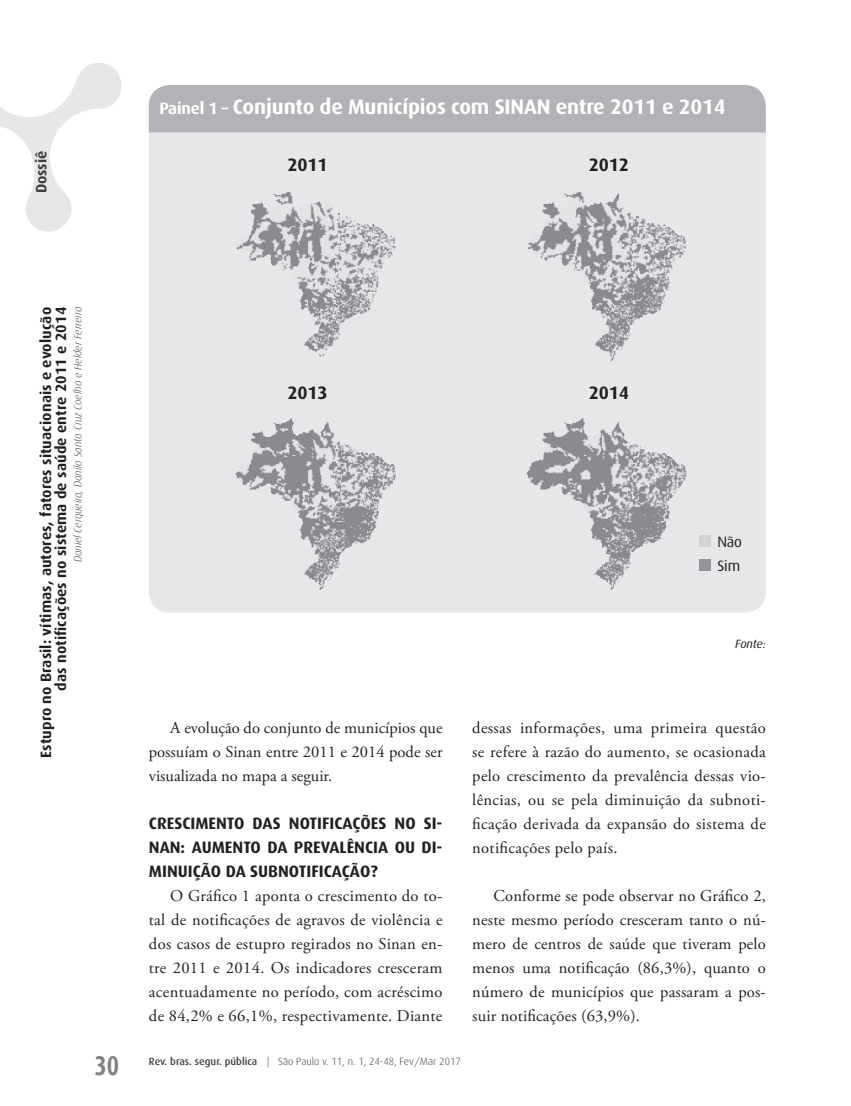
<style>
.page{position:relative;width:851px;height:1106px;background:#fff}
.page>*{position:absolute;margin:0;border:0;box-sizing:border-box;transform-origin:0 0}
.t1{font:700 27px "Dax Condensed";color:#808285}
.t2{font:700 21px "Dax";letter-spacing:-.01em;color:#fff}
.t3{font:700 18px "Dax";letter-spacing:-.01em;color:#231f20}
.t4{font:16.5px/24px "Adobe Garamond Pro";letter-spacing:.01em;color:#231f20;text-align:justify}
.t5{font:700 16.5px "Dax";letter-spacing:.065em;color:#231f20}
.t6{font:700 15px/15px "Dax";letter-spacing:.01em;color:#231f20;text-align:right}
.t7{font:700 15px "Dax";color:#3e3e3f}
.t8{font:15px/24px "Dax";letter-spacing:-.01em;color:#231f20}
.t9{font:italic 12px "Dax";letter-spacing:-.015em;color:#231f20}
.t10{font:300 10.5px "Dax";color:#3e3e3f}
.t11{font:italic 300 10.5px "Dax";color:#3e3e3f}
.s1{font-size:16.5px}
.s2{font-weight:500}
</style>
<div class="page">
<svg style="left:0;top:63px;width:122px;height:169px"></svg>
<div style="left:149px;top:108px;width:616px;height:504px;background:#e6e7e9;border-radius:21px"></div>
<div style="left:149px;top:85px;width:616px;height:47px;background:#b2b3b7"></div>
<img style="left:236px;top:191px;width:160px;height:166px">
<img style="left:528px;top:191px;width:159px;height:170px">
<div style="left:699px;top:558px;width:12px;height:12px;background:#939598"></div>
<div style="left:699px;top:535px;width:12px;height:12px;background:#d1d2d4"></div>
<img style="left:235px;top:418px;width:161px;height:172px">
<img style="left:527px;top:418px;width:160px;height:172px">
<p class="t7" style="left:33px;top:193px;width:44px;rotate:-90deg">DOSSIÊ</p>
<p class="t2" style="left:159px;top:95px;width:567px"><span class="s1">PAINEL 1 –</span> CONJUNTO DE MUNICÍPIOS COM SINAN ENTRE 2011 E 2014</p>
<p class="t3" style="left:287px;top:155px;width:42px">2011</p>
<p class="t3" style="left:588px;top:155px;width:42px">2012</p>
<p class="t6" style="left:39px;top:758px;width:452px;rotate:-90deg">ESTUPRO NO BRASIL: VÍTIMAS, AUTORES, FATORES SITUACIONAIS E EVOLUÇÃO<br>DAS NOTIFICAÇÕES NO SISTEMA DE SAÚDE ENTRE 2011 E 2014</p>
<p class="t11" style="left:72px;top:562px;width:257px;rotate:-90deg">Daniel Cerqueira, Danilo Santa Cruz Coelho e Helder Ferreira</p>
<h1 class="t1" style="left:94px;top:1050px;width:26px">30</h1>
<p class="t3" style="left:287px;top:383px;width:42px">2013</p>
<p class="t3" style="left:588px;top:383px;width:42px">2014</p>
<p class="t8" style="left:717px;top:529px;width:26px">Não<br>Sim</p>
<p class="t9" style="left:735px;top:637px;width:32px">Fonte:</p>
<p class="t4" style="left:149px;top:716px;width:295px;text-indent:21px">A evolução do conjunto de municípios que possuíam o Sinan entre 2011 e 2014 pode ser visualizada no mapa a seguir.</p>
<p class="t5" style="left:149px;top:813px;width:17px">CRESCI</p>
<p class="t5" style="left:195px;top:813px;width:67px">MENTO DAS</p>
<p class="t5" style="left:289px;top:813px;width:37px">NOTIFICA</p>
<p class="t5" style="left:352px;top:813px;width:91px">ÇÕES NO SI-</p>
<p class="t5" style="left:149px;top:837px;width:155px">NAN: AUMENTO DA PREVA</p>
<p class="t5" style="left:339px;top:837px;width:34px">LÊNCIA</p>
<p class="t5" style="left:394px;top:837px;width:49px">OU DI-</p>
<p class="t5" style="left:149px;top:861px;width:166px">MINUIÇÃO DA SUBNOTIFICA</p>
<p class="t5" style="left:342px;top:861px;width:37px">ÇÃO?</p>
<p class="t4" style="left:149px;top:884px;width:295px;text-indent:21px">O Gráfico 1 aponta o crescimento do to&shy;tal de notificações de agravos de violência e dos casos de estupro regirados no Sinan en&shy;tre 2011 e 2014. Os indicadores cresceram acentuadamente no período, com acréscimo de 84,2% e 66,1%, respectivamente. Diante</p>
<p class="t4" style="left:472px;top:716px;width:295px">dessas informações, uma primeira questão se refere à razão do aumento, se ocasionada pelo crescimento da prevalência dessas vio&shy;lências, ou se pela diminuição da subnoti&shy;ficação derivada da expansão do sistema de notificações pelo país.</p>
<p class="t4" style="left:472px;top:884px;width:295px;text-indent:21px">Conforme se pode observar no Gráfico 2, neste mesmo período cresceram tanto o nú&shy;mero de centros de saúde que tiveram pelo menos uma notificação (86,3%), quanto o número de municípios que passaram a pos&shy;suir notificações (63,9%).</p>
<p class="t10" style="left:149px;top:1055px;width:313px"><span class="s2">Rev. bras. segur. pública</span> | São Paulo v. 11, n. 1, 24-48, Fev/Mar 2017</p>
</div>
